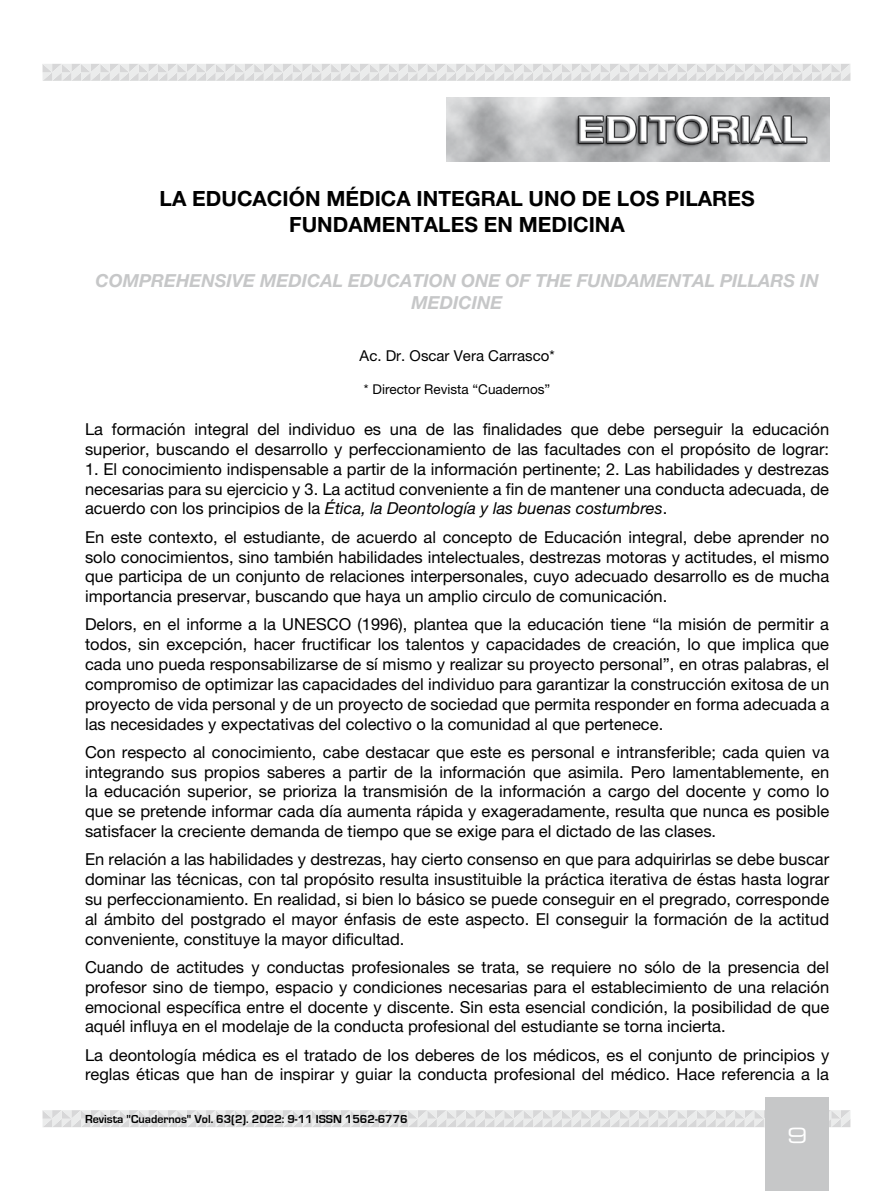
<style>
.page{position:relative;width:893px;height:1191px;background:#fff}
.page>*{position:absolute;margin:0;border:0;box-sizing:border-box;transform-origin:0 0}
.t1{font:700 21px/25.2px "Helvetica Neue LT Std";color:#000;text-align:center}
.t2{font:21px "Eurostile LT Std Ex 2";color:#fff}
.t3{font:italic 700 18px/21.6px "Helvetica Neue LT Std";color:#c6c7c8;text-align:center}
.t4{font:16.5px/19.8px "Helvetica Neue LT Std";color:#000;text-align:justify}
.t5{font:15px "Helvetica Neue LT Std";color:#000}
.t6{font:13.5px "Helvetica Neue LT Std";color:#000}
.t7{font:700 12px "Eurostile";color:#000}
.s1{font-style:italic}
</style>
<div class="page">
<svg style="left:43px;top:64px;width:807px;height:17px;background:#e2e3e3"></svg>
<svg style="left:43px;top:1110px;width:807px;height:17px;background:#e2e3e3"></svg>
<div style="left:765px;top:1097px;width:64px;height:94px;background:#c6c7c8"></div>
<img style="left:446px;top:98px;width:383px;height:64px">
<p class="t1" style="left:160px;top:186px;width:597px">LA EDUCACIÓN MÉDICA INTEGRAL UNO DE LOS PILARES<br>FUNDAMENTALES EN MEDICINA</p>
<p class="t3" style="left:96px;top:270px;width:725px">COMPREHENSIVE MEDICAL EDUCATION ONE OF THE FUNDAMENTAL PILLARS IN<br>MEDICINE</p>
<p class="t5" style="left:360px;top:346px;width:196px">Ac. Dr. Oscar Vera Carrasco*</p>
<p class="t6" style="left:364px;top:381px;width:188px">* Director Revista “Cuadernos”</p>
<p class="t4" style="left:85px;top:419px;width:746px">La formación integral del individuo es una de las finalidades que debe perseguir la educación superior, buscando el desarrollo y perfeccionamiento de las facultades con el propósito de lograr:</p>
<p class="t4" style="left:85px;top:459px;width:746px">1. El conocimiento indispensable a partir de la información pertinente; 2. Las habilidades y destrezas necesarias para su ejercicio y 3. La actitud conveniente a fin de mantener una conducta adecuada, de acuerdo con los principios de la <span class="s1">Ética, la Deontología y las buenas costumbres</span>.</p>
<p class="t4" style="left:85px;top:527px;width:746px">En este contexto, el estudiante, de acuerdo al concepto de Educación integral, debe aprender no solo conocimientos, sino también habilidades intelectuales, destrezas motoras y actitudes, el mismo que participa de un conjunto de relaciones interpersonales, cuyo adecuado desarrollo es de mucha importancia preservar, buscando que haya un amplio circulo de comunicación.</p>
<p class="t4" style="left:85px;top:614px;width:746px">Delors, en el informe a la UNESCO (1996), plantea que la educación tiene “la misión de permitir a todos, sin excepción, hacer fructificar los talentos y capacidades de creación, lo que implica que cada uno pueda responsabilizarse de sí mismo y realizar su proyecto personal”, en otras palabras, el compromiso de optimizar las capacidades del individuo para garantizar la construcción exitosa de un proyecto de vida personal y de un proyecto de sociedad que permita responder en forma adecuada a las necesidades y expectativas del colectivo o la comunidad al que pertenece.</p>
<p class="t4" style="left:85px;top:742px;width:746px">Con respecto al conocimiento, cabe destacar que este es personal e intransferible; cada quien va integrando sus propios saberes a partir de la información que asimila. Pero lamentablemente, en la educación superior, se prioriza la transmisión de la información a cargo del docente y como lo que se pretende informar cada día aumenta rápida y exageradamente, resulta que nunca es posible satisfacer la creciente demanda de tiempo que se exige para el dictado de las clases.</p>
<p class="t4" style="left:85px;top:849px;width:746px">En relación a las habilidades y destrezas, hay cierto consenso en que para adquirirlas se debe buscar dominar las técnicas, con tal propósito resulta insustituible la práctica iterativa de éstas hasta lograr su perfeccionamiento. En realidad, si bien lo básico se puede conseguir en el pregrado, corresponde al ámbito del postgrado el mayor énfasis de este aspecto. El conseguir la formación de la actitud conveniente, constituye la mayor dificultad.</p>
<p class="t4" style="left:85px;top:957px;width:746px">Cuando de actitudes y conductas profesionales se trata, se requiere no sólo de la presencia del profesor sino de tiempo, espacio y condiciones necesarias para el establecimiento de una relación emocional específica entre el docente y discente. Sin esta esencial condición, la posibilidad de que aquél influya en el modelaje de la conducta profesional del estudiante se torna incierta.</p>
<p class="t4" style="left:85px;top:1044px;width:746px">La deontología médica es el tratado de los deberes de los médicos, es el conjunto de principios y reglas éticas que han de inspirar y guiar la conducta profesional del médico. Hace referencia a la</p>
<p class="t7" style="left:85px;top:1112px;width:324px">Revista "Cuadernos" Vol. 63(2). 2022: 9-11 ISSN 1562-6776</p>
<p class="t2" style="left:787px;top:1121px;width:22px">9</p>
</div>
